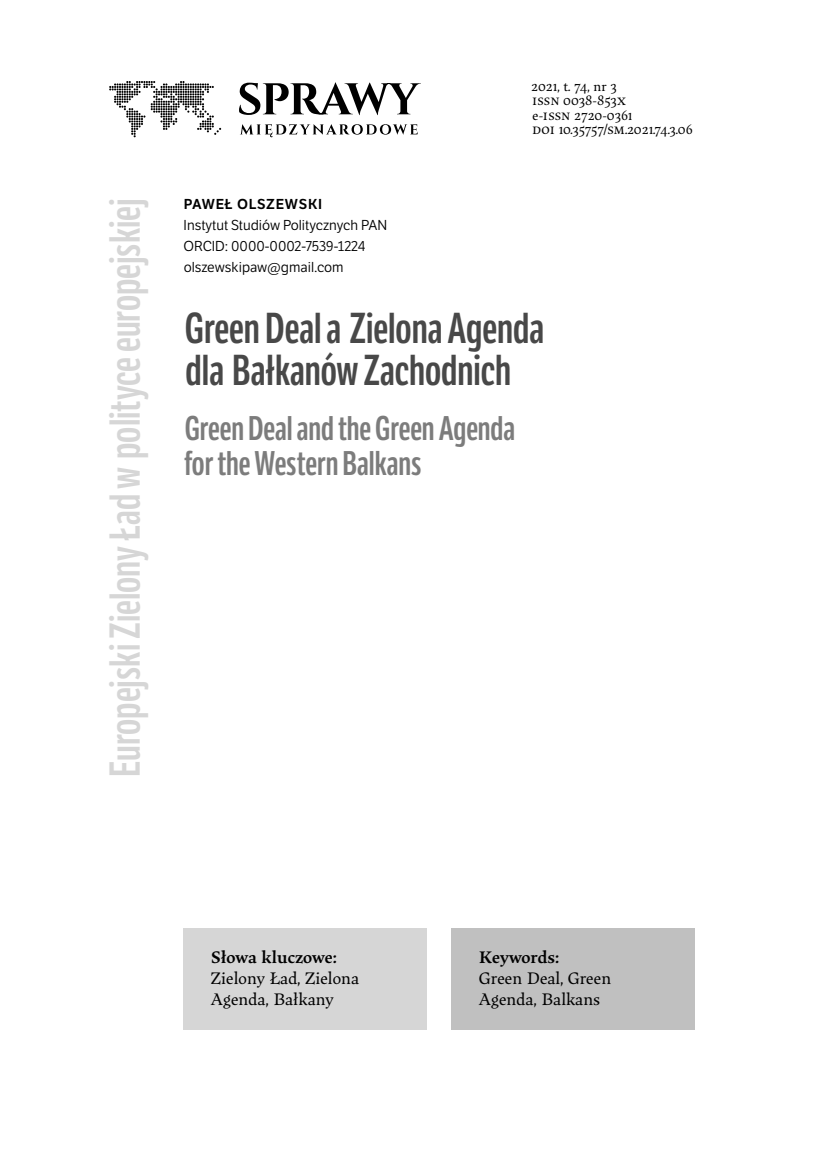
<style>
.page{position:relative;width:819px;height:1166px;background:#fff}
.page>*{position:absolute;margin:0;border:0;box-sizing:border-box;transform-origin:0 0}
.t1{font:600 42px/42px "LFT Etica Compressed";color:#484848}
.t2{font:600 42px "LFT Etica Compressed";color:#d6d6d6}
.t3{font:600 33.25px/35px "LFT Etica Compressed";color:#7c7c7c}
.t4{font:17.5px/21px "Maecenas";color:#000}
.t5{font:600 17.5px "Maecenas";color:#000}
.t6{font:14px/21px "LFT Etica";color:#000}
.t7{font:14px/14.5px "Maecenas";color:#000}
.t8{font:600 14px "LFT Etica";letter-spacing:.05em;color:#000}
</style>
<div class="page">
<svg style="left:109px;top:81px;width:112px;height:56px"></svg>
<svg style="left:239px;top:82px;width:182px;height:33px"></svg>
<svg style="left:240px;top:124px;width:178px;height:13px"></svg>
<div style="left:451px;top:928px;width:243px;height:101px;background:#c0c0c0"></div>
<div style="left:184px;top:928px;width:243px;height:101px;background:#d6d6d6"></div>
<h1 class="t2" style="left:101px;top:777px;width:580px;rotate:-90deg">Europejski Zielony Ład w polityce europejskiej</h1>
<p class="t7" style="left:531px;top:80px;width:163px">2021, t. 74, nr 3<br>issn 0038-853x<br>e-issn 2720-0361<br>doi 10.35757/sm.2021.74.3.06</p>
<p class="t8" style="left:184px;top:199px;width:140px">PAWEŁ OLSZEWSKI</p>
<p class="t6" style="left:183px;top:216px;width:205px">Instytut Studiów Politycznych PAN<br>ORCID: 0000-0002-7539-1224 olszewskipaw@gmail.com</p>
<h1 class="t1" style="left:185px;top:307px;width:360px">Green Deal a Zielona Agenda dla Bałkanów Zachodnich</h1>
<h2 class="t3" style="left:184px;top:411px;width:332px">Green Deal and the Green Agenda for the Western Balkans</h2>
<p class="t5" style="left:211px;top:950px;width:127px">Słowa kluczowe:</p>
<p class="t4" style="left:211px;top:969px;width:150px">Zielony Ład, Zielona<br>Agenda, Bałkany</p>
<p class="t5" style="left:479px;top:950px;width:82px">Keywords:</p>
<p class="t4" style="left:479px;top:969px;width:134px">Green Deal, Green<br>Agenda, Balkans</p>
</div>
